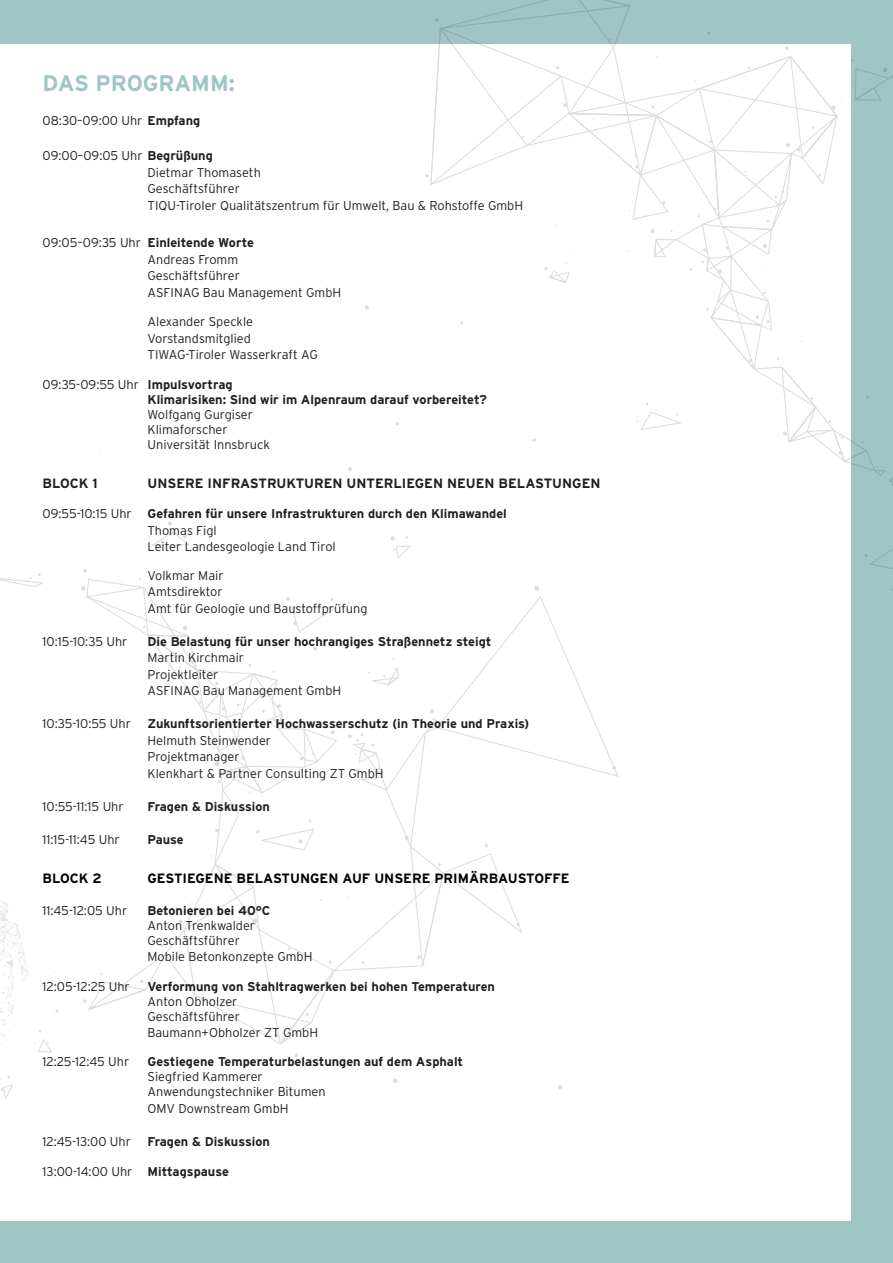
<style>
.page{position:relative;width:893px;height:1263px;background:#9fc5c5}
.page>*{position:absolute;margin:0;border:0;box-sizing:border-box;transform-origin:0 0}
.t1{font:700 22.5px "Interstate";color:#9fc5c5}
.t2{font:700 13.5px "Interstate";color:#231f20}
.t3{font:700 13.5px "Interstate";color:#000}
.t4{font:300 12.75px/16.5px "Interstate";color:#231f20}
.t5{font:700 12.75px/15px "Interstate";color:#231f20}
.s1{font-weight:700}
.s2{font-weight:300}
</style>
<div class="page">
<div style="left:0;top:44px;width:850px;height:1176px;background:#fff"></div>
<svg style="left:365px;top:305px;width:4px;height:4px"></svg>
<svg style="left:348px;top:467px;width:4px;height:4px"></svg>
<svg style="left:865px;top:549px;width:28px;height:20px"></svg>
<svg style="left:558px;top:1085px;width:4px;height:5px"></svg>
<svg style="left:393px;top:1078px;width:4px;height:5px"></svg>
<svg style="left:425px;top:0;width:468px;height:506px"></svg>
<svg style="left:0;top:573px;width:43px;height:14px"></svg>
<svg style="left:0;top:901px;width:59px;height:151px"></svg>
<svg style="left:0;top:1075px;width:13px;height:24px"></svg>
<svg style="left:148px;top:521px;width:41px;height:24px"></svg>
<svg style="left:390px;top:536px;width:21px;height:22px"></svg>
<svg style="left:81px;top:569px;width:537px;height:475px"></svg>
<p class="t1" style="left:43px;top:70px;width:194px">DAS PROGRAMM:</p>
<p class="t4" style="left:43px;top:112px;width:159px">08:30–09:00 Uhr <span class="s1">Empfang</span></p>
<p class="t4" style="left:148px;top:147px;width:377px;text-indent:-105px">09:00–09:05 Uhr <span class="s1">Begrüßung<br></span>Dietmar Thomaseth<br>Geschäftsführer<br>TIQU-Tiroler Qualitätszentrum für Umwelt, Bau &amp; Rohstoffe GmbH</p>
<p class="t4" style="left:148px;top:234px;width:195px;text-indent:-105px">09:05–09:35 Uhr <span class="s1">Einleitende Worte<br></span>Andreas Fromm<br>Geschäftsführer<br>ASFINAG Bau Management GmbH</p>
<p class="t4" style="left:148px;top:313px;width:172px">Alexander Speckle<br>Vorstandsmitglied<br>TIWAG-Tiroler Wasserkraft AG</p>
<p class="t4" style="left:148px;top:377px;width:341px;line-height:15px;text-indent:-105px">09:35-09:55 Uhr <span class="s1">Impulsvortrag<br>Klimarisiken: Sind wir im Alpenraum darauf vorbereitet?<br></span>Wolfgang Gurgiser<br>Klimaforscher<br>Universität Innsbruck</p>
<p class="t2" style="left:43px;top:476px;width:57px">BLOCK 1</p>
<p class="t2" style="left:148px;top:476px;width:454px">UNSERE INFRASTRUKTUREN UNTERLIEGEN NEUEN BELASTUNGEN</p>
<p class="t4" style="left:148px;top:505px;width:361px;text-indent:-105px">09:55-10:15 Uhr <span class="s1">Gefahren für unsere Infrastrukturen durch den Klimawandel<br></span>Thomas Figl<br>Leiter Landesgeologie Land Tirol</p>
<p class="t4" style="left:148px;top:567px;width:221px">Volkmar Mair<br>Amtsdirektor<br>Amt für Geologie und Baustoffprüfung</p>
<p class="t4" style="left:43px;top:633px;width:86px">10:15-10:35 Uhr</p>
<p class="t4" style="left:148px;top:633px;width:345px"><span class="s1">Die Belastung für unser hochrangiges Straßennetz steigt<br></span>Martin Kirchmair<br>Projektleiter<br>ASFINAG Bau Management GmbH</p>
<p class="t4" style="left:43px;top:715px;width:90px">10:35-10:55 Uhr</p>
<p class="t4" style="left:148px;top:715px;width:383px"><span class="s1">Zukunftsorientierter Hochwasserschutz (in Theorie und Praxis)<br></span>Helmuth Steinwender<br>Projektmanager<br>Klenkhart &amp; Partner Consulting ZT GmbH</p>
<p class="t4" style="left:43px;top:798px;width:83px">10:55-11:15 Uhr</p>
<p class="t5" style="left:148px;top:798px;width:124px">Fragen &amp; Diskussion</p>
<p class="t4" style="left:43px;top:831px;width:79px">11:15-11:45 Uhr</p>
<p class="t5" style="left:148px;top:831px;width:38px">Pause</p>
<p class="t3" style="left:43px;top:871px;width:61px">BLOCK 2</p>
<p class="t3" style="left:148px;top:871px;width:424px">GESTIEGENE BELASTUNGEN AUF UNSERE PRIMÄRBAUSTOFFE</p>
<p class="t4" style="left:43px;top:902px;width:86px">11:45-12:05 Uhr</p>
<p class="t4" style="left:148px;top:903px;width:124px;line-height:15px"><span class="s1">Betonieren bei 40°C<br></span>Anton Trenkwalder<br>Geschäftsführer</p>
<p class="t4" style="left:148px;top:948px;width:166px">Mobile Betonkonzepte GmbH</p>
<p class="t4" style="left:43px;top:978px;width:89px">12:05-12:25 Uhr</p>
<p class="t5" style="left:148px;top:978px;width:349px">Verformung von Stahltragwerken bei hohen Temperaturen<br><span class="s2">Anton Obholzer<br>Geschäftsführer</span></p>
<p class="t4" style="left:148px;top:1024px;width:172px">Baumann+Obholzer ZT GmbH</p>
<p class="t4" style="left:43px;top:1053px;width:88px">12:25-12:45 Uhr</p>
<p class="t5" style="left:148px;top:1054px;width:317px">Gestiegene Temperaturbelastungen auf dem Asphalt<br><span class="s2">Siegfried Kammerer<br>Anwendungstechniker Bitumen</span></p>
<p class="t4" style="left:148px;top:1100px;width:143px">OMV Downstream GmbH</p>
<p class="t4" style="left:43px;top:1133px;width:90px">12:45-13:00 Uhr</p>
<p class="t5" style="left:148px;top:1134px;width:124px">Fragen &amp; Diskussion</p>
<p class="t4" style="left:43px;top:1163px;width:188px">13:00-14:00 Uhr <span class="s1">Mittagspause</span></p>
</div>
